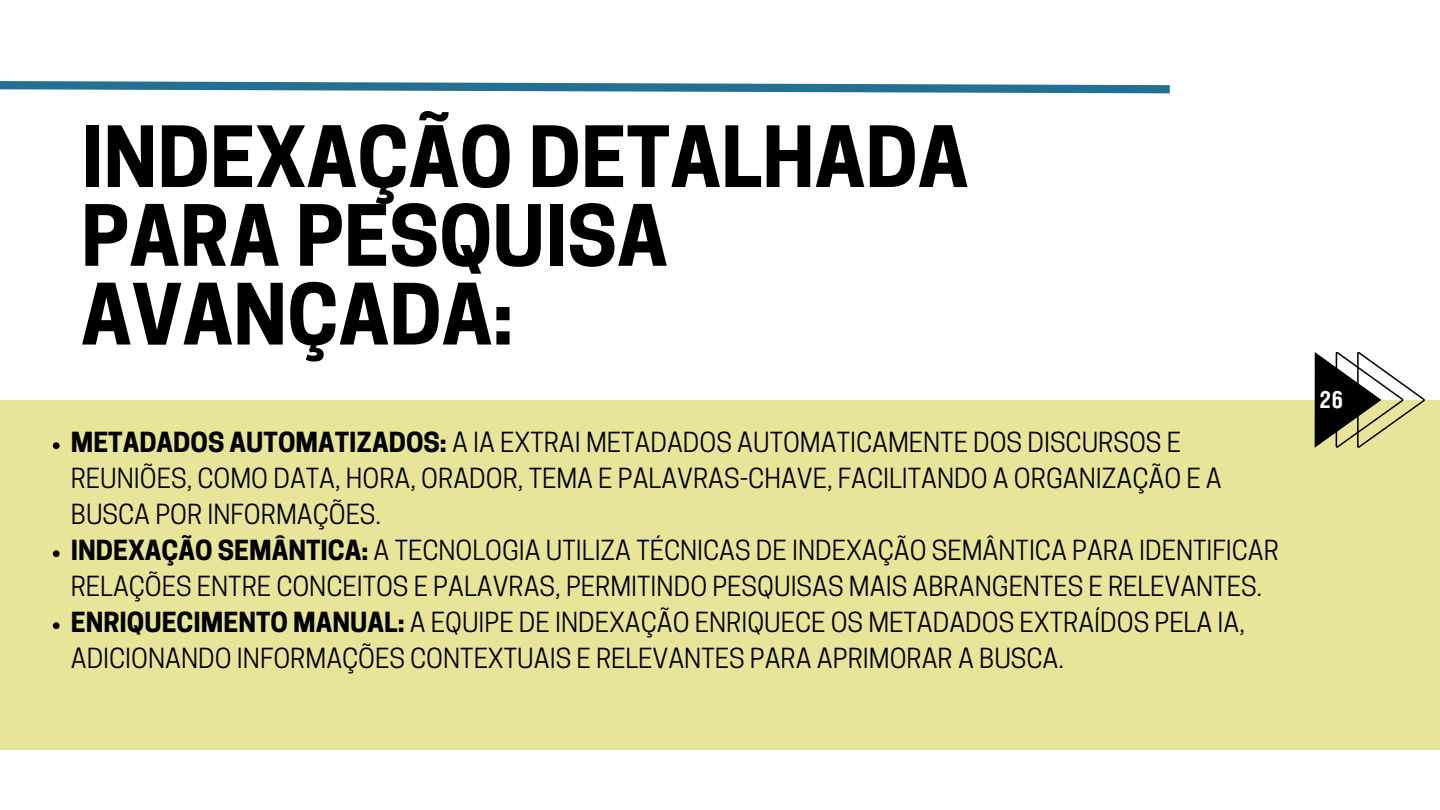
<style>
.page{position:relative;width:1440px;height:810px;background:#fff}
.page>*{position:absolute;margin:0;border:0;box-sizing:border-box;transform-origin:0 0}
.t1{font:700 79.1px/78.8px "Cooper Hewitt";color:#000}
.t2{font:26px/36px "Cooper Hewitt";color:#000}
.t3{font:700 23.8px "Helios Cond";color:#fff}
.s1{font-weight:700}
</style>
<div class="page">
<div style="left:0;top:400px;width:1440px;height:349px;background:#e8e59b"></div>
<svg style="left:1315px;top:352px;width:110px;height:96px"></svg>
<svg style="left:53px;top:442px;width:7px;height:7px"></svg>
<svg style="left:53px;top:550px;width:7px;height:7px"></svg>
<svg style="left:53px;top:622px;width:7px;height:7px"></svg>
<svg style="left:0;top:81px;width:1170px;height:13px"></svg>
<h1 class="t1" style="left:81px;top:128px;width:889px">INDEXAÇÃO DETALHADA<br>PARA PESQUISA<br>AVANÇADA:</h1>
<p class="t2" style="left:71px;top:428px;width:1152px"><span class="s1">METADADOS AUTOMATIZADOS:</span> A IA EXTRAI METADADOS AUTOMATICAMENTE DOS DISCURSOS E<br>REUNIÕES, COMO DATA, HORA, ORADOR, TEMA E PALAVRAS-CHAVE, FACILITANDO A ORGANIZAÇÃO E A<br>BUSCA POR INFORMAÇÕES.</p>
<p class="t2" style="left:71px;top:536px;width:1210px"><span class="s1">INDEXAÇÃO SEMÂNTICA:</span> A TECNOLOGIA UTILIZA TÉCNICAS DE INDEXAÇÃO SEMÂNTICA PARA IDENTIFICAR<br>RELAÇÕES ENTRE CONCEITOS E PALAVRAS, PERMITINDO PESQUISAS MAIS ABRANGENTES E RELEVANTES.</p>
<p class="t2" style="left:71px;top:608px;width:1176px"><span class="s1">ENRIQUECIMENTO MANUAL:</span> A EQUIPE DE INDEXAÇÃO ENRIQUECE OS METADADOS EXTRAÍDOS PELA IA,<br>ADICIONANDO INFORMAÇÕES CONTEXTUAIS E RELEVANTES PARA APRIMORAR A BUSCA.</p>
<p class="t3" style="left:1320px;top:383px;width:25px">26</p>
</div>
